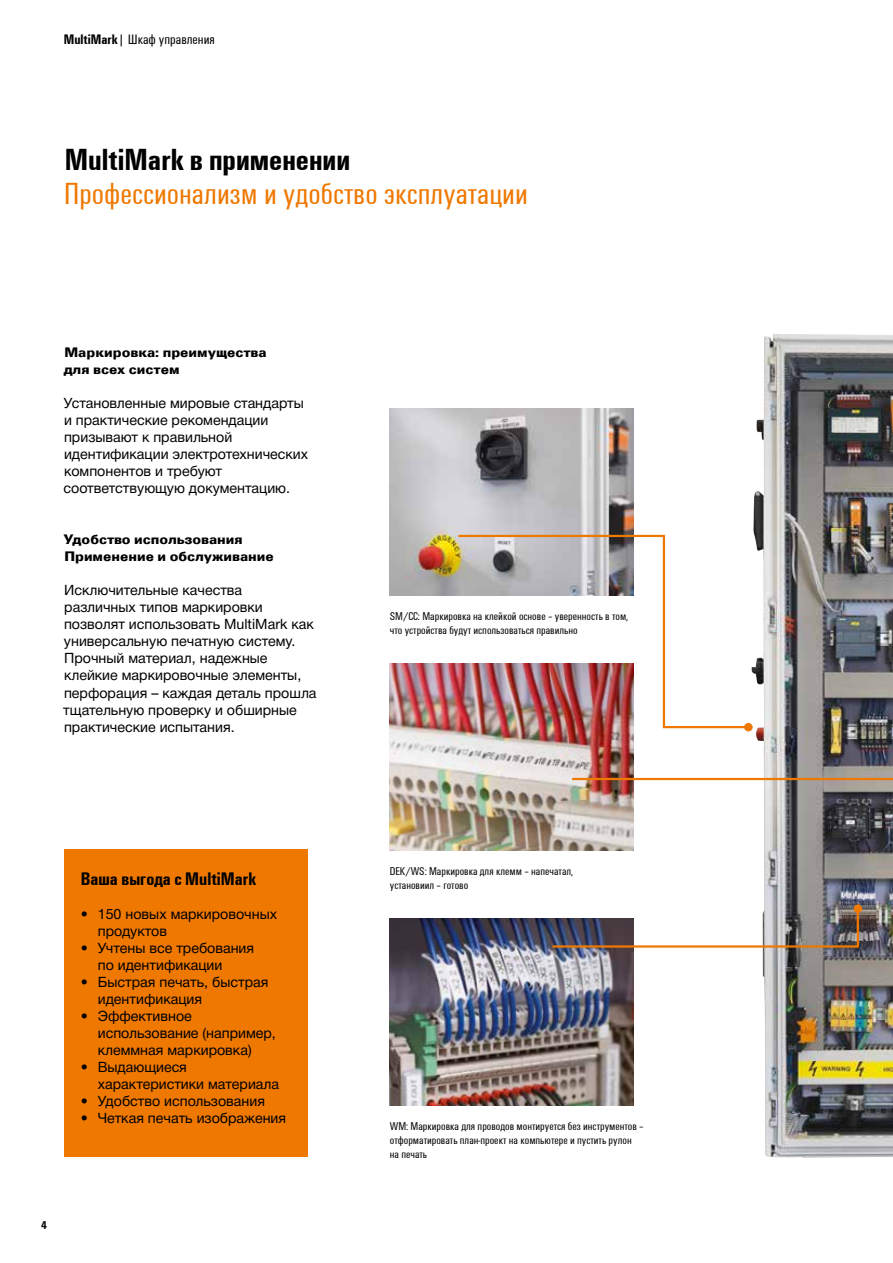
<style>
.page{position:relative;width:893px;height:1263px;background:#fff}
.page>*{position:absolute;margin:0;border:0;box-sizing:border-box;transform-origin:0 0}
.t1{font:31.5px "Weidmueller Condensed";color:#ef7800}
.t2{font:700 31.5px "Weidmueller Condensed";color:#000}
.t3{font:700 18.75px "Weidmueller Condensed";color:#000}
.t4{font:14.25px/17px "Helvetica Neue Cyr";color:#000}
.t5{font:700 14.25px/17px "Weidmueller";color:#000}
.t6{font:14.25px "Weidmueller Condensed";color:#000}
.t7{font:11.7px/13.6px "Weidmueller Condensed";color:#000}
.t8{font:700 11.7px "Weidmueller Condensed";color:#000}
.s1{font-weight:700}
</style>
<div class="page">
<img style="left:752px;top:334px;width:141px;height:823px">
<img style="left:390px;top:408px;width:244px;height:187px">
<svg style="left:456px;top:534px;width:290px;height:195px"></svg>
<div style="left:744px;top:723px;width:9px;height:8px;background:#ef7800;border-radius:50%"></div>
<div style="left:64px;top:849px;width:244px;height:308px;background:#ef7800"></div>
<img style="left:390px;top:918px;width:244px;height:188px">
<img style="left:390px;top:663px;width:244px;height:187px">
<svg style="left:570px;top:777px;width:323px;height:111px"></svg>
<svg style="left:550px;top:907px;width:310px;height:42px"></svg>
<div style="left:854px;top:904px;width:8px;height:9px;background:#ef7800;border-radius:50%"></div>
<p class="t6" style="left:64px;top:30px;width:153px"><span class="s1">MultiMark</span>| Шкаф управления</p>
<h1 class="t2" style="left:65px;top:137px;width:287px">MultiMark в применении</h1>
<h1 class="t1" style="left:64px;top:173px;width:465px">Профессионализм и удобство эксплуатации</h1>
<p class="t5" style="left:64px;top:343px;width:204px">Маркировка: преимущества для всех систем</p>
<p class="t4" style="left:64px;top:395px;width:246px">Установленные мировые стандарты и практические рекомендации призывают к правильной идентификации электротехнических компонентов и требуют соответствующую документацию.</p>
<p class="t5" style="left:64px;top:530px;width:212px">Удобство использования<br>Применение и обслуживание</p>
<p class="t4" style="left:63px;top:582px;width:255px">Исключительные качества<br>различных типов маркировки позволят использовать MultiMark как универсальную печатную систему.<br>Прочный материал, надежные клейкие маркировочные элементы, перфорация – каждая деталь прошла тщательную проверку и обширные практические испытания.</p>
<h2 class="t3" style="left:81px;top:865px;width:177px">Ваша выгода с MultiMark</h2>
<p class="t4" style="left:98px;top:905px;width:181px;text-indent:-17px">• 150 новых маркировочных продуктов</p>
<p class="t4" style="left:98px;top:939px;width:158px;text-indent:-17px">• Учтены все требования по идентификации</p>
<p class="t4" style="left:98px;top:973px;width:172px;text-indent:-17px">• Быстрая печать, быстрая идентификация</p>
<p class="t4" style="left:98px;top:1007px;width:180px;text-indent:-17px">• Эффективное использование (например, клеммная маркировка)</p>
<p class="t4" style="left:98px;top:1058px;width:183px;text-indent:-17px">• Выдающиеся характеристики материала</p>
<p class="t4" style="left:81px;top:1092px;width:186px">• Удобство использования</p>
<p class="t4" style="left:81px;top:1109px;width:207px">• Четкая печать изображения</p>
<p class="t8" style="left:41px;top:1217px;width:7px">4</p>
<p class="t7" style="left:390px;top:609px;width:240px">SM/CC: Маркировка на клейкой основе – уверенность в том, что устройства будут использоваться правильно</p>
<p class="t7" style="left:390px;top:864px;width:185px">DEK/WS: Маркировка для клемм – напечатал, установиил – готово</p>
<p class="t7" style="left:390px;top:1119px;width:256px">WM: Маркировка для проводов монтируется без инструментов – отформатировать план-проект на компьютере и пустить рулон на печать</p>
</div>
